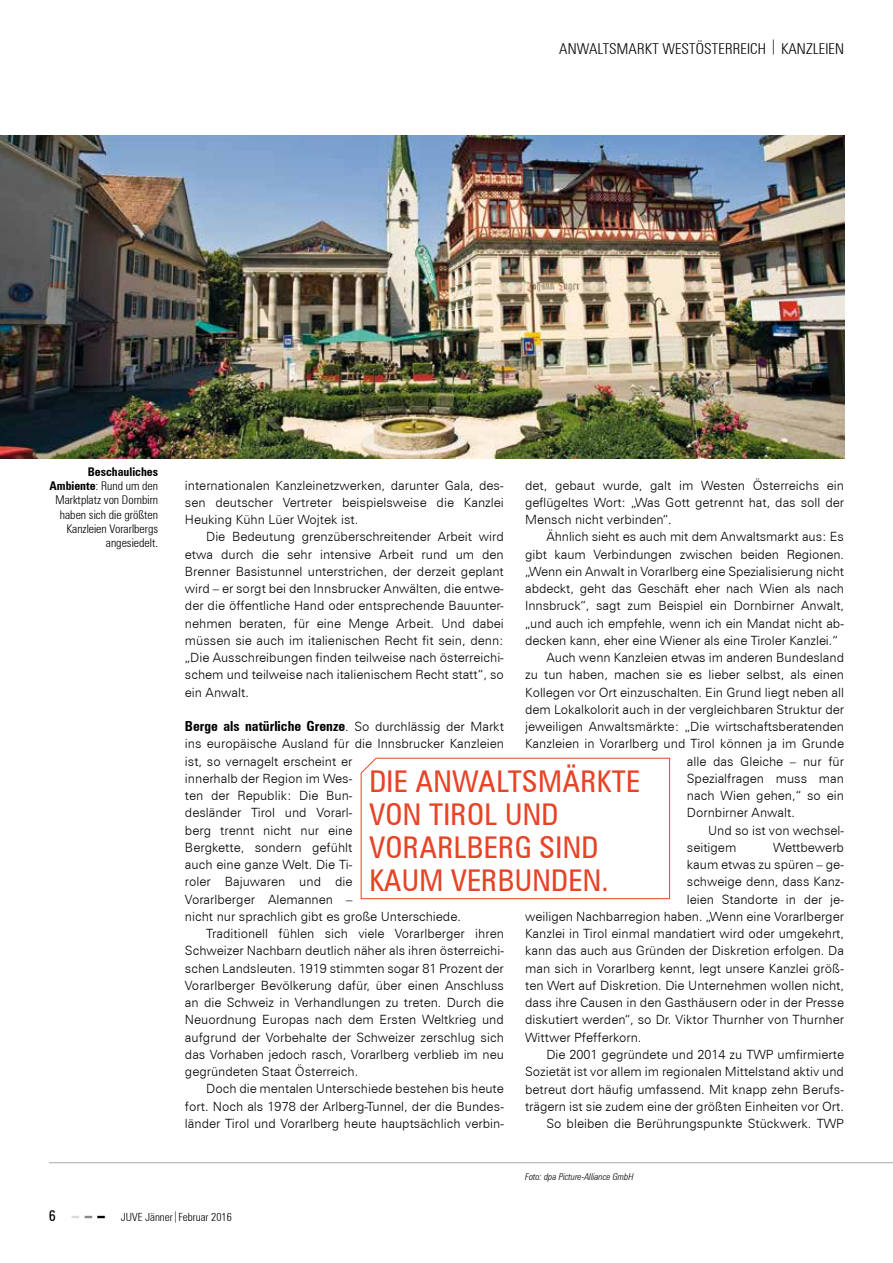
<style>
.page{position:relative;width:893px;height:1263px;background:#fff}
.page>*{position:absolute;margin:0;border:0;box-sizing:border-box;transform-origin:0 0}
.t1{font:condensed 30px/33px "Zurich BT";letter-spacing:.01em;color:#e64427}
.t2{font:300 condensed 15px "Zurich BT";letter-spacing:.01em;color:#000}
.t3{font:700 condensed 13.8px "Zurich BT";color:#000}
.t4{font:300 12.75px/17.2px "Zurich BT";color:#000;text-align:justify}
.t5{font:300 condensed 12px/14.2px "Zurich BT";color:#000;text-align:right}
.t6{font:300 condensed 11.25px "Zurich BT";color:#000}
.t7{font:italic 300 condensed 9.3px "Zurich BT";color:#000}
.s1{font-weight:700}
.s2{font-weight:300;font-stretch:normal;font-size:12.75px}
.s3{font-weight:400;font-size:15px}
.s4{font-weight:900;font-stretch:normal;font-size:15px;color:#d9dadb}
.s5{font-weight:900;font-stretch:normal;font-size:15px;color:#87888a}
.s6{font-weight:900;font-stretch:normal;font-size:15px}
</style>
<div class="page">
<hr style="left:49px;top:1162px;width:844px;height:1px;background:#a6acaf">
<img style="left:0;top:135px;width:844px;height:323px">
<svg style="left:360px;top:757px;width:310px;height:142px"></svg>
<p class="t2" style="left:559px;top:39px;width:286px">ANWALTSMARKT WESTÖSTERREICH | KANZLEIEN</p>
<p class="t5" style="left:49px;top:464px;width:110px"><span class="s1">Beschauliches<br>Ambiente</span>: Rund um den<br>Marktplatz von Dornbirn haben sich die größten<br>Kanzleien Vorarlbergs angesiedelt.</p>
<p class="t4" style="left:525px;top:476px;width:320px">det, gebaut wurde, galt im Westen Österreichs ein -geflügeltes Wort: „Was Gott getrennt hat, das soll der Mensch nicht verbinden“.</p>
<p class="t4" style="left:546px;top:528px;width:299px">Ähnlich sieht es auch mit dem Anwaltsmarkt aus: Es</p>
<p class="t4" style="left:525px;top:545px;width:320px">gibt kaum Verbindungen zwischen beiden Regionen.</p>
<p class="t4" style="left:525px;top:563px;width:320px">„Wenn ein Anwalt in Vorarlberg eine Spezialisierung nicht</p>
<p class="t4" style="left:525px;top:580px;width:320px">abdeckt, geht das Geschäft eher nach Wien als nach</p>
<p class="t4" style="left:525px;top:597px;width:320px">Innsbruck“, sagt zum Beispiel ein Dornbirner Anwalt,</p>
<p class="t4" style="left:525px;top:614px;width:320px">„und auch ich empfehle, wenn ich ein Mandat nicht ab-</p>
<p class="t4" style="left:525px;top:632px;width:314px">decken kann, eher eine Wiener als eine Tiroler Kanzlei.“</p>
<p class="t4" style="left:546px;top:649px;width:299px">Auch wenn Kanzleien etwas im anderen Bundesland</p>
<p class="t4" style="left:525px;top:666px;width:320px">zu tun haben, machen sie es lieber selbst, als einen</p>
<p class="t4" style="left:525px;top:683px;width:320px">-Kollegen vor Ort einzuschalten. Ein Grund liegt neben all</p>
<p class="t4" style="left:525px;top:701px;width:320px">dem Lokalkolorit auch in der vergleichbaren Struktur der</p>
<p class="t4" style="left:525px;top:718px;width:320px">jeweiligen Anwaltsmärkte: „Die wirtschaftsberatenden</p>
<p class="t4" style="left:525px;top:735px;width:320px">Kanzleien in Vorarlberg und Tirol können ja im Grunde</p>
<p class="t4" style="left:687px;top:752px;width:159px">alle das Gleiche – nur für</p>
<p class="t4" style="left:687px;top:770px;width:159px">Spezialfragen muss man</p>
<p class="t4" style="left:687px;top:787px;width:159px">nach Wien gehen,“ so ein</p>
<p class="t4" style="left:687px;top:804px;width:109px">Dornbirner Anwalt.</p>
<p class="t4" style="left:708px;top:821px;width:137px">Und so ist von wechsel-</p>
<p class="t4" style="left:687px;top:839px;width:51px">seitigem</p>
<p class="t4" style="left:773px;top:839px;width:73px">Wettbewerb</p>
<p class="t4" style="left:687px;top:856px;width:159px">kaum etwas zu spüren – ge-</p>
<p class="t4" style="left:687px;top:873px;width:159px">schweige denn, dass Kanz-</p>
<p class="t4" style="left:687px;top:890px;width:159px">leien Standorte in der je-</p>
<p class="t4" style="left:525px;top:908px;width:320px">weiligen Nachbarregion haben. „Wenn eine Vorarlberger</p>
<p class="t4" style="left:525px;top:925px;width:320px">Kanzlei in Tirol einmal mandatiert wird oder umgekehrt,</p>
<p class="t4" style="left:525px;top:942px;width:320px">kann das auch aus Gründen der Diskretion erfolgen. Da</p>
<p class="t4" style="left:525px;top:959px;width:320px">man sich in Vorarlberg kennt, legt unsere Kanzlei größ-</p>
<p class="t4" style="left:525px;top:977px;width:320px">ten Wert auf Diskretion. Die Unternehmen wollen nicht,</p>
<p class="t4" style="left:525px;top:994px;width:320px">dass ihre Causen in den Gasthäusern oder in der Presse</p>
<p class="t4" style="left:525px;top:1011px;width:320px">diskutiert werden“, so Dr. Viktor Thurnher von Thurnher</p>
<p class="t4" style="left:525px;top:1028px;width:118px">Wittwer Pfefferkorn.</p>
<p class="t4" style="left:546px;top:1046px;width:299px">Die 2001 gegründete und 2014 zu TWP umfirmierte</p>
<p class="t4" style="left:525px;top:1063px;width:320px">Sozietät ist vor allem im regionalen Mittelstand aktiv und</p>
<p class="t4" style="left:525px;top:1080px;width:320px">betreut dort häufig umfassend. Mit knapp zehn Berufs-</p>
<p class="t4" style="left:525px;top:1097px;width:320px">trägern ist sie zudem eine der größten Einheiten vor Ort.</p>
<p class="t4" style="left:546px;top:1115px;width:299px">So bleiben die Berührungspunkte Stückwerk. TWP</p>
<p class="t4" style="left:185px;top:476px;width:320px">internationalen Kanzleinetzwerken, darunter Gala, des&shy;sen deutscher Vertreter beispielsweise die Kanzlei -Heuking Kühn Lüer Wojtek ist.</p>
<p class="t4" style="left:185px;top:528px;width:320px;text-indent:21px">Die Bedeutung grenzüberschreitender Arbeit wird etwa durch die sehr intensive Arbeit rund um den Brenner Basistunnel unterstrichen, der derzeit geplant wird – er sorgt bei den Innsbrucker Anwälten, die entwe&shy;der die öffentliche Hand oder entsprechende Bauunter&shy;nehmen beraten, für eine Menge Arbeit. Und dabei müssen sie auch im italienischen Recht fit sein, denn: „Die Ausschreibungen finden teilweise nach österreichi&shy;schem und teilweise nach italienischem Recht statt“, so ein Anwalt.</p>
<p class="t3" style="left:185px;top:718px;width:320px">Berge als natürliche Grenze<span class="s2">. So durchlässig der Markt</span></p>
<p class="t4" style="left:185px;top:735px;width:320px;text-align:left">ins europäische Ausland für die Innsbrucker Kanzleien ist, so vernagelt erscheint er<br>innerhalb der Region im Wes-<br>ten der Republik: Die Bun-<br>desländer Tirol und Vorarl-<br>berg trennt nicht nur eine<br>Bergkette, sondern gefühlt<br>auch eine ganze Welt. Die Ti-<br>roler Bajuwaren und die<br>Vorarlberger Alemannen –<br>nicht nur sprachlich gibt es große Unterschiede.</p>
<p class="t4" style="left:185px;top:925px;width:320px;text-indent:21px">Traditionell fühlen sich viele Vorarlberger ihren Schweizer Nachbarn deutlich näher als ihren österreichi&shy;schen Landsleuten. 1919 stimmten sogar 81 Prozent der Vorarlberger Bevölkerung dafür, über einen Anschluss an die Schweiz in Verhandlungen zu treten. Durch die Neuordnung Europas nach dem Ersten Weltkrieg und aufgrund der Vorbehalte der Schweizer zerschlug sich das Vorhaben jedoch rasch, Vorarlberg verblieb im neu gegründeten Staat Österreich.</p>
<p class="t4" style="left:185px;top:1080px;width:320px;text-indent:21px">Doch die mentalen Unterschiede bestehen bis heute fort. Noch als 1978 der Arlberg-Tunnel, der die Bundes&shy;länder Tirol und Vorarlberg heute hauptsächlich verbin-</p>
<h1 class="t1" style="left:369px;top:764px;width:272px">DIE ANWALTSMÄRKTE<br>VON TIROL UND<br>VORARLBERG SIND<br>KAUM VERBUNDEN.</h1>
<p class="t7" style="left:525px;top:1171px;width:110px">Foto: dpa Picture-Alliance GmbH</p>
<p class="t6" style="left:49px;top:1210px;width:185px"><span class="s3">6</span> <span class="s4">–</span> <span class="s5">–</span> <span class="s6">–</span> JUVE Jänner|Februar 2016</p>
</div>
